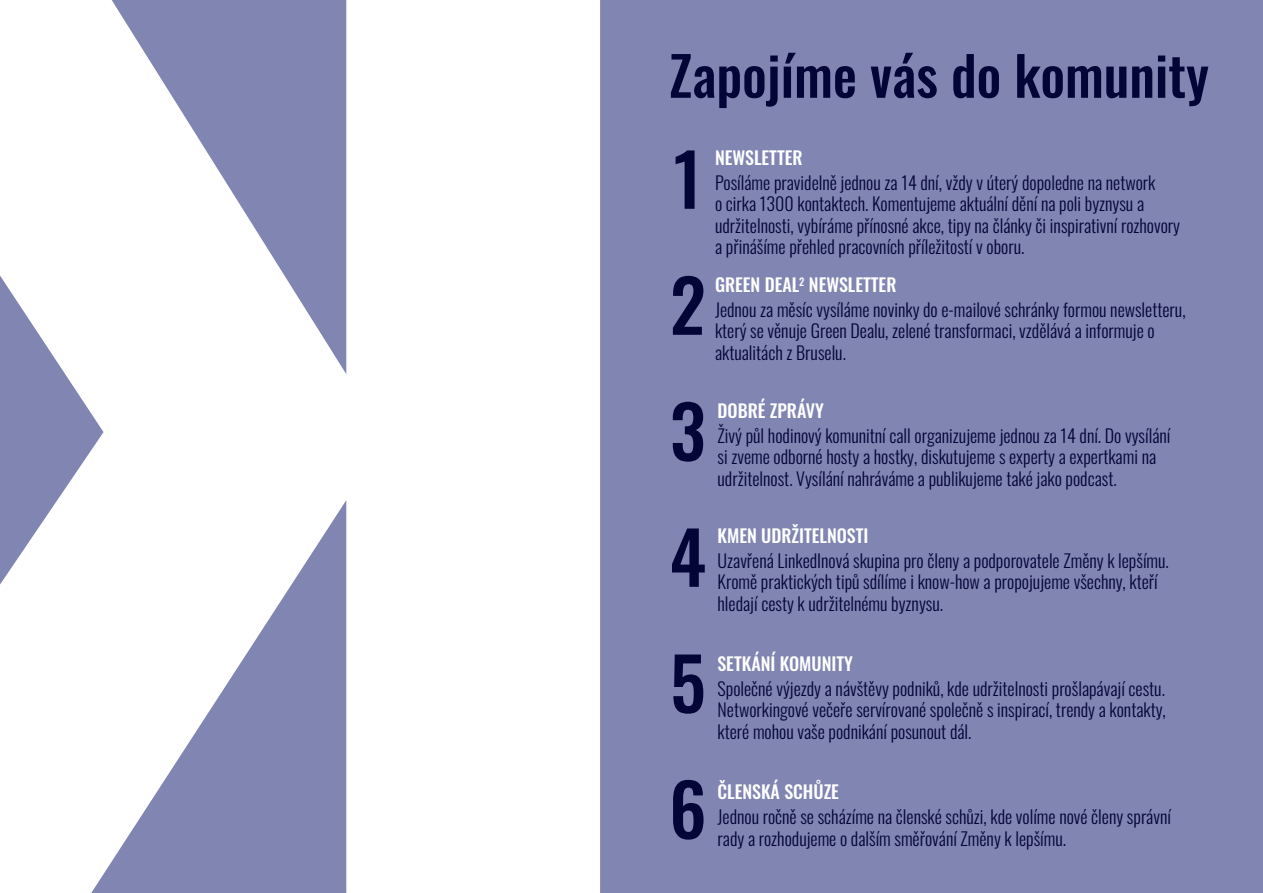
<style>
.page{position:relative;width:1263px;height:893px;background:#8085b2}
.page>*{position:absolute;margin:0;border:0;box-sizing:border-box;transform-origin:0 0}
.t1{font:500 72px/126px "Oswald";color:#030536;text-align:justify}
.t2{font:500 54px "Oswald";color:#030536}
.t3{font:300 18px/21.6px "Oswald";color:#030536}
.t4{font:500 18px "Oswald";color:#fff}
</style>
<div class="page">
<svg style="left:0;top:0;width:600px;height:893px;fill:#fff"></svg>
<h2 class="t2" style="left:669px;top:28px;width:541px">Zapojíme vás do komunity</h2>
<h1 class="t1" style="left:669px;top:109px;width:39px">1<br>2<br>3<br>4<br>5<br>6</h1>
<p class="t4" style="left:715px;top:142px;width:89px">NEWSLETTER</p>
<p class="t3" style="left:715px;top:170px;width:467px">Posíláme pravidelně jednou za 14 dní, vždy v úterý dopoledne na network<br>o cirka 1300 kontaktech. Komentujeme aktuální dění na poli byznysu a udržitelnosti, vybíráme přínosné akce, tipy na články či inspirativní rozhovory a přinášíme přehled pracovních příležitostí v oboru.</p>
<p class="t4" style="left:715px;top:269px;width:183px">GREEN DEAL<sup>2</sup> NEWSLETTER</p>
<p class="t3" style="left:715px;top:297px;width:472px">Jednou za měsíc vysíláme novinky do e-mailové schránky formou newsletteru, který se věnuje Green Dealu, zelené transformaci, vzdělává a informuje o aktualitách z Bruselu.</p>
<p class="t4" style="left:717px;top:395px;width:108px">DOBRÉ ZPRÁVY</p>
<p class="t3" style="left:717px;top:423px;width:454px">Živý půl hodinový komunitní call organizujeme jednou za 14 dní. Do vysílání si zveme odborné hosty a hostky, diskutujeme s experty a expertkami na udržitelnost. Vysílání nahráváme a publikujeme také jako podcast.</p>
<p class="t4" style="left:717px;top:520px;width:152px">KMEN UDRŽITELNOSTI</p>
<p class="t3" style="left:717px;top:548px;width:453px">Uzavřená LinkedInová skupina pro členy a podporovatele Změny k lepšímu.<br>Kromě praktických tipů sdílíme i know-how a propojujeme všechny, kteří hledají cesty k udržitelnému byznysu.</p>
<p class="t4" style="left:717px;top:647px;width:137px">SETKÁNÍ KOMUNITY</p>
<p class="t3" style="left:717px;top:676px;width:450px;text-align:justify">Společné výjezdy a návštěvy podniků, kde udržitelnosti prošlapávají cestu.<br>Networkingové večeře servírované společně s inspirací, trendy a kontakty, které mohou vaše podnikání posunout dál.</p>
<p class="t4" style="left:717px;top:776px;width:123px">ČLENSKÁ SCHŮZE</p>
<p class="t3" style="left:717px;top:804px;width:455px">Jednou ročně se scházíme na členské schůzi, kde volíme nové členy správní rady a rozhodujeme o dalším směřování Změny k lepšímu.</p>
</div>
